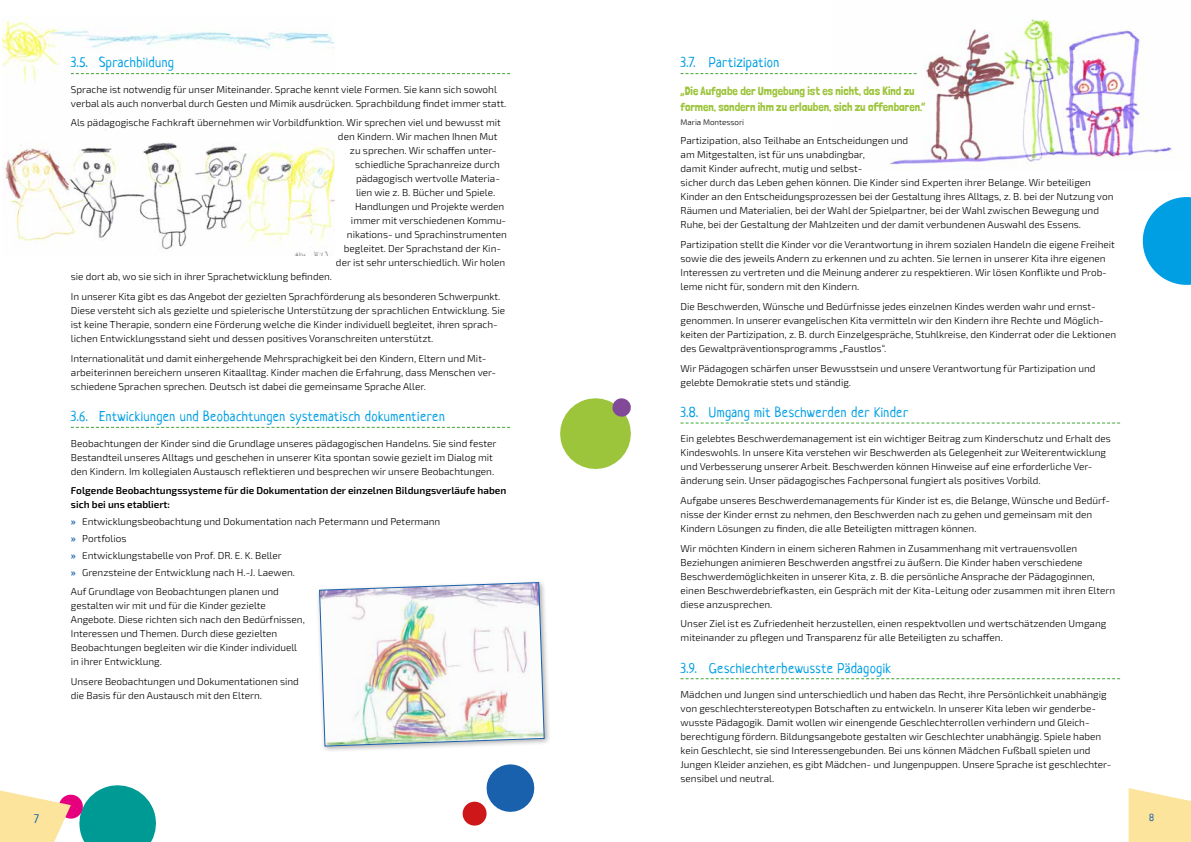
<style>
.page{position:relative;width:1191px;height:842px;background:#fff}
.page>*{position:absolute;margin:0;border:0;box-sizing:border-box;transform-origin:0 0}
.t1{font:14px "Neucha";letter-spacing:.03em;color:#009fe3}
.t2{font:12px/16px "Londrina Solid";color:#9dc53c}
.t3{font:12px "Neucha";color:#1961ac}
.t4{font:300 10px/14px "Exo 2";color:#000}
.t5{font:600 10px/14px "Exo 2";color:#000}
.t6{font:10px "Neucha";color:#1961ac}
.t7{font:300 8px "Exo 2";color:#000}
.s1{font-weight:600;color:#1961ac}
</style>
<div class="page">
<img style="left:3px;top:16px;width:332px;height:240px">
<svg style="left:71px;top:73px;width:439px;height:1px"></svg>
<svg style="left:71px;top:427px;width:439px;height:1px"></svg>
<div style="left:316px;top:579px;width:235px;height:174px;background:#000;opacity:.33"></div>
<img style="left:319px;top:582px;width:226px;height:164px">
<svg style="left:462px;top:764px;width:73px;height:62px"></svg>
<img style="left:834px;top:19px;width:340px;height:151px">
<svg style="left:680px;top:73px;width:236px;height:1px"></svg>
<svg style="left:680px;top:422px;width:440px;height:1px"></svg>
<svg style="left:680px;top:678px;width:440px;height:1px"></svg>
<svg style="left:560px;top:398px;width:71px;height:71px"></svg>
<svg style="left:1142px;top:197px;width:49px;height:88px"></svg>
<svg style="left:0;top:785px;width:156px;height:57px"></svg>
<svg style="left:1128px;top:788px;width:63px;height:54px;background:#fde7a9"></svg>
<h1 class="t1" style="left:71px;top:54px;width:104px">3.5. Sprachbildung</h1>
<p class="t4" style="left:71px;top:82px;width:437px">Sprache ist notwendig für unser Miteinander. Sprache kennt viele Formen. Sie kann sich sowohl verbal als auch nonverbal durch Gesten und Mimik ausdrücken. Sprachbildung findet immer statt.</p>
<p class="t4" style="left:71px;top:116px;width:431px">Als pädagogische Fachkraft übernehmen wir Vorbildfunktion. Wir sprechen viel und bewusst mit</p>
<p class="t4" style="left:338px;top:130px;width:161px">den Kindern. Wir machen Ihnen Mut</p>
<p class="t4" style="left:350px;top:144px;width:148px">zu sprechen. Wir schaffen unter-</p>
<p class="t4" style="left:355px;top:158px;width:146px">schiedliche Sprachanreize durch</p>
<p class="t4" style="left:356px;top:172px;width:145px">pädagogisch wertvolle Materia-</p>
<p class="t4" style="left:356px;top:186px;width:141px">lien wie z. B. Bücher und Spiele.</p>
<p class="t4" style="left:355px;top:200px;width:151px">Handlungen und Projekte werden</p>
<p class="t4" style="left:351px;top:214px;width:157px">immer mit verschiedenen Kommu-</p>
<p class="t4" style="left:347px;top:228px;width:161px">nikations- und Sprachinstrumenten</p>
<p class="t4" style="left:344px;top:242px;width:159px">begleitet. Der Sprachstand der Kin-</p>
<p class="t4" style="left:336px;top:256px;width:171px">der ist sehr unterschiedlich. Wir holen</p>
<p class="t4" style="left:71px;top:270px;width:263px">sie dort ab, wo sie sich in ihrer Sprachetwicklung befinden.</p>
<p class="t4" style="left:71px;top:289px;width:435px">In unserer Kita gibt es das Angebot der gezielten Sprachförderung als besonderen Schwerpunkt.<br>Diese versteht sich als gezielte und spielerische Unterstützung der sprachlichen Entwicklung. Sie ist keine Therapie, sondern eine Förderung welche die Kinder individuell begleitet, ihren sprach&shy;lichen Entwicklungsstand sieht und dessen positives Voranschreiten unterstützt.</p>
<p class="t4" style="left:71px;top:351px;width:427px">Internationalität und damit einhergehende Mehrsprachigkeit bei den Kindern, Eltern und Mit&shy;arbeiterinnen bereichern unseren Kitaalltag. Kinder machen die Erfahrung, dass Menschen ver&shy;schiedene Sprachen sprechen. Deutsch ist dabei die gemeinsame Sprache Aller.</p>
<h1 class="t1" style="left:71px;top:408px;width:375px">3.6. Entwicklungen und Beobachtungen systematisch dokumentieren</h1>
<p class="t4" style="left:71px;top:436px;width:427px">Beobachtungen der Kinder sind die Grundlage unseres pädagogischen Handelns. Sie sind fester<br>Bestandteil unseres Alltags und geschehen in unserer Kita spontan sowie gezielt im Dialog mit den Kindern. Im kollegialen Austausch reflektieren und besprechen wir unsere Beobachtungen.</p>
<p class="t5" style="left:71px;top:483px;width:437px">Folgende Beobachtungssysteme für die Dokumentation der einzelnen Bildungsverläufe haben sich bei uns etabliert:</p>
<p class="t4" style="left:71px;top:513px;width:371px;line-height:16.8px"><span class="s1">»</span> Entwicklungsbeobachtung und Dokumentation nach Petermann und Petermann <span class="s1">»</span> Portfolios<br><span class="s1">»</span> Entwicklungstabelle von Prof. DR. E. K. Beller<br><span class="s1">»</span> Grenzsteine der Entwicklung nach H.-J. Laewen.</p>
<p class="t4" style="left:71px;top:584px;width:235px">Auf Grundlage von Beobachtungen planen und gestalten wir mit und für die Kinder gezielte Angebote. Diese richten sich nach den Bedürfnissen, Interessen und Themen. Durch diese gezielten Beobachtungen begleiten wir die Kinder individuell in ihrer Entwicklung.</p>
<p class="t4" style="left:71px;top:674px;width:230px">Unsere Beobachtungen und Dokumentationen sind die Basis für den Austausch mit den Eltern.</p>
<h1 class="t1" style="left:680px;top:54px;width:100px">3.7. Partizipation</h1>
<p class="t2" style="left:680px;top:82px;width:246px">„Die Aufgabe der Umgebung ist es nicht, das Kind zu formen, sondern ihm zu erlauben, sich zu offenbaren.“</p>
<p class="t7" style="left:680px;top:116px;width:65px">Maria Montessori</p>
<p class="t4" style="left:680px;top:134px;width:434px">Partizipation, also Teilhabe an Entscheidungen und<br>am Mitgestalten, ist für uns unabdingbar,<br>damit Kinder aufrecht, mutig und selbst-<br>sicher durch das Leben gehen können. Die Kinder sind Experten ihrer Belange. Wir beteiligen Kinder an den Entscheidungsprozessen bei der Gestaltung ihres Alltags, z. B. bei der Nutzung von Räumen und Materialien, bei der Wahl der Spielpartner, bei der Wahl zwischen Bewegung und Ruhe, bei der Gestaltung der Mahlzeiten und der damit verbundenen Auswahl des Essens.</p>
<p class="t4" style="left:680px;top:237px;width:436px">Partizipation stellt die Kinder vor die Verantwortung in ihrem sozialen Handeln die eigene Freiheit sowie die des jeweils Andern zu erkennen und zu achten. Sie lernen in unserer Kita ihre eigenen Interessen zu vertreten und die Meinung anderer zu respektieren. Wir lösen Konflikte und Prob&shy;leme nicht für, sondern mit den Kindern.</p>
<p class="t4" style="left:680px;top:299px;width:437px">Die Beschwerden, Wünsche und Bedürfnisse jedes einzelnen Kindes werden wahr und ernst&shy;genommen. In unserer evangelischen Kita vermitteln wir den Kindern ihre Rechte und Möglich&shy;keiten der Partizipation, z. B. durch Einzelgespräche, Stuhlkreise, den Kinderrat oder die Lektionen des Gewaltpräventionsprogramms „Faustlos“.</p>
<p class="t4" style="left:680px;top:361px;width:416px">Wir Pädagogen schärfen unser Bewusstsein und unsere Verantwortung für Partizipation und gelebte Demokratie stets und ständig.</p>
<h1 class="t1" style="left:680px;top:403px;width:229px">3.8. Umgang mit Beschwerden der Kinder</h1>
<p class="t4" style="left:680px;top:431px;width:432px">Ein gelebtes Beschwerdemanagement ist ein wichtiger Beitrag zum Kinderschutz und Erhalt des Kindeswohls. In unsere Kita verstehen wir Beschwerden als Gelegenheit zur Weiterentwicklung und Verbesserung unserer Arbeit. Beschwerden können Hinweise auf eine erforderliche Ver&shy;änderung sein. Unser pädagogisches Fachpersonal fungiert als positives Vorbild.</p>
<p class="t4" style="left:680px;top:493px;width:431px">Aufgabe unseres Beschwerdemanagements für Kinder ist es, die Belange, Wünsche und Bedürf&shy;nisse der Kinder ernst zu nehmen, den Beschwerden nach zu gehen und gemeinsam mit den<br>Kindern Lösungen zu finden, die alle Beteiligten mittragen können.</p>
<p class="t4" style="left:680px;top:541px;width:436px">Wir möchten Kindern in einem sicheren Rahmen in Zusammenhang mit vertrauensvollen Beziehungen animieren Beschwerden angstfrei zu äußern. Die Kinder haben verschiedene Beschwerdemöglichkeiten in unserer Kita, z. B. die persönliche Ansprache der Pädagoginnen, einen Beschwerdebriefkasten, ein Gespräch mit der Kita-Leitung oder zusammen mit ihren Eltern diese anzusprechen.</p>
<p class="t4" style="left:680px;top:616px;width:427px">Unser Ziel ist es Zufriedenheit herzustellen, einen respektvollen und wertschätzenden Umgang miteinander zu pflegen und Transparenz für alle Beteiligten zu schaffen.</p>
<h1 class="t1" style="left:680px;top:659px;width:212px">3.9. Geschlechterbewusste Pädagogik</h1>
<p class="t4" style="left:680px;top:687px;width:432px">Mädchen und Jungen sind unterschiedlich und haben das Recht, ihre Persönlichkeit unabhängig von geschlechterstereotypen Botschaften zu entwickeln. In unserer Kita leben wir genderbe&shy;wusste Pädagogik. Damit wollen wir einengende Geschlechterrollen verhindern und Gleich&shy;berechtigung fördern. Bildungsangebote gestalten wir Geschlechter unabhängig. Spiele haben kein Geschlecht, sie sind Interessengebunden. Bei uns können Mädchen Fußball spielen und Jungen Kleider anziehen, es gibt Mädchen- und Jungenpuppen. Unsere Sprache ist geschlechter&shy;sensibel und neutral.</p>
<p class="t3" style="left:34px;top:811px;width:6px">7</p>
<p class="t6" style="left:1149px;top:812px;width:6px">8</p>
</div>
